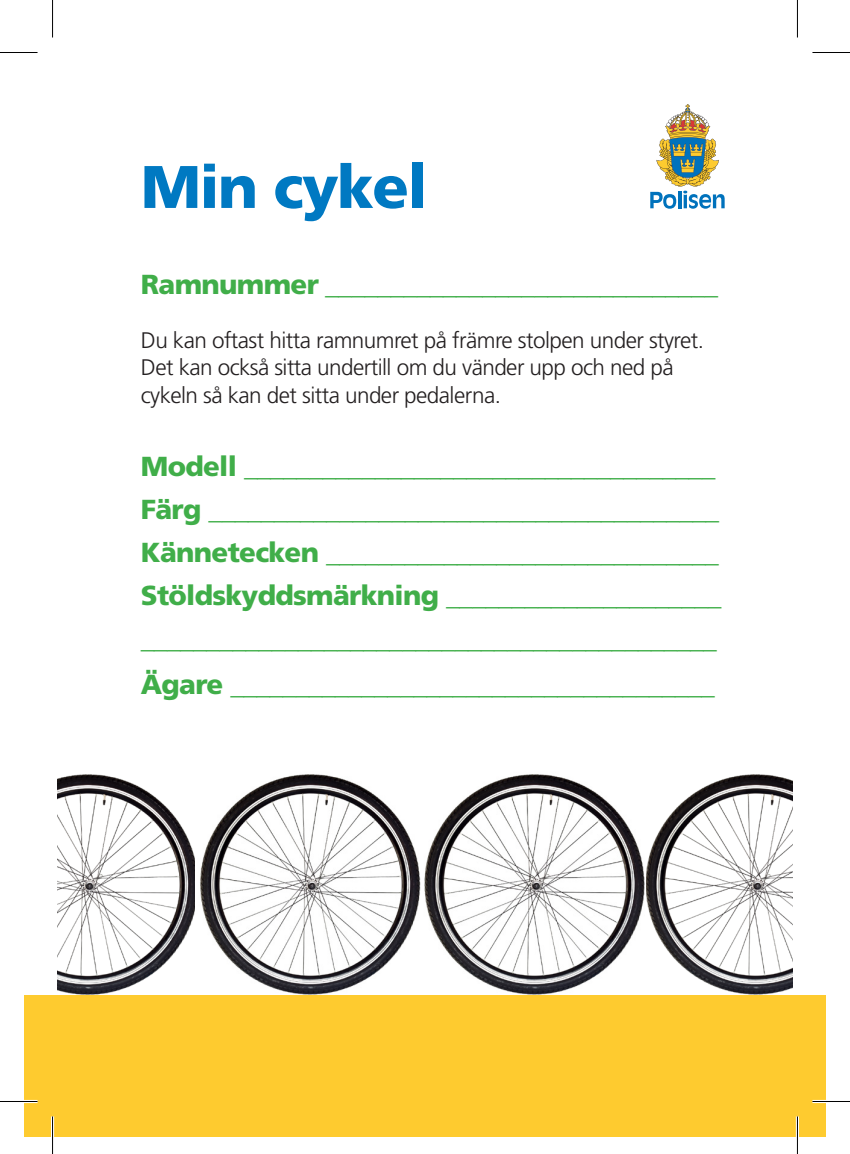
<style>
.page{position:relative;width:850px;height:1154px;background:#fff}
.page>*{position:absolute;margin:0;border:0;box-sizing:border-box;transform-origin:0 0}
.t1{font:900 60px "Frutiger LT Std";letter-spacing:-.025em;color:#0079c2}
.t2{font:900 27.5px "Frutiger LT Std";letter-spacing:-.025em;color:#40ae49}
.t3{font:300 27.5px "Frutiger LT Std";color:#40ae49}
.t4{font:300 22.5px/27.5px "Frutiger LT Std";letter-spacing:-.025em;color:#231f20}
.s1{font-weight:900}
</style>
<div class="page">
<img style="left:650px;top:104px;width:74px;height:105px">
<img style="left:58px;top:774px;width:137px;height:221px">
<img style="left:200px;top:774px;width:591px;height:221px">
<div style="left:24px;top:995px;width:801px;height:142px;background:#fecb2f"></div>
<hr style="left:0;top:1100px;width:38px;height:3px;background:#fff">
<hr style="left:812px;top:1100px;width:37px;height:3px;background:#fff">
<hr style="left:51px;top:1116px;width:3px;height:38px;background:#fff">
<hr style="left:795px;top:1116px;width:3px;height:38px;background:#fff">
<hr style="left:0;top:52px;width:38px;height:1px;background:#000">
<hr style="left:812px;top:52px;width:37px;height:1px;background:#000">
<hr style="left:0;top:1101px;width:38px;height:1px;background:#000">
<hr style="left:812px;top:1101px;width:37px;height:1px;background:#000">
<hr style="left:52px;top:0;width:1px;height:38px;background:#000">
<hr style="left:52px;top:1116px;width:1px;height:38px;background:#000">
<hr style="left:796px;top:0;width:1px;height:38px;background:#000">
<hr style="left:796px;top:1116px;width:1px;height:38px;background:#000">
<p class="t1" style="left:141px;top:151px;width:288px">Min cykel</p>
<p class="t3" style="left:141px;top:269px;width:578px"><span class="s1">Ramnummer</span> ______________________________</p>
<p class="t4" style="left:141px;top:326px;width:564px">Du kan oftast hitta ramnumret på främre stolpen under styret.<br>Det kan också sitta undertill om du vänder upp och ned på cykeln så kan det sitta under pedalerna.</p>
<p class="t2" style="left:141px;top:449px;width:575px">Modell ____________________________________</p>
<p class="t2" style="left:141px;top:493px;width:579px">Färg _______________________________________</p>
<p class="t2" style="left:141px;top:536px;width:579px">Kännetecken ______________________________</p>
<p class="t2" style="left:141px;top:579px;width:582px">Stöldskyddsmärkning _____________________</p>
<p class="t2" style="left:141px;top:622px;width:577px">____________________________________________</p>
<p class="t2" style="left:141px;top:668px;width:575px">Ägare _____________________________________</p>
</div>
